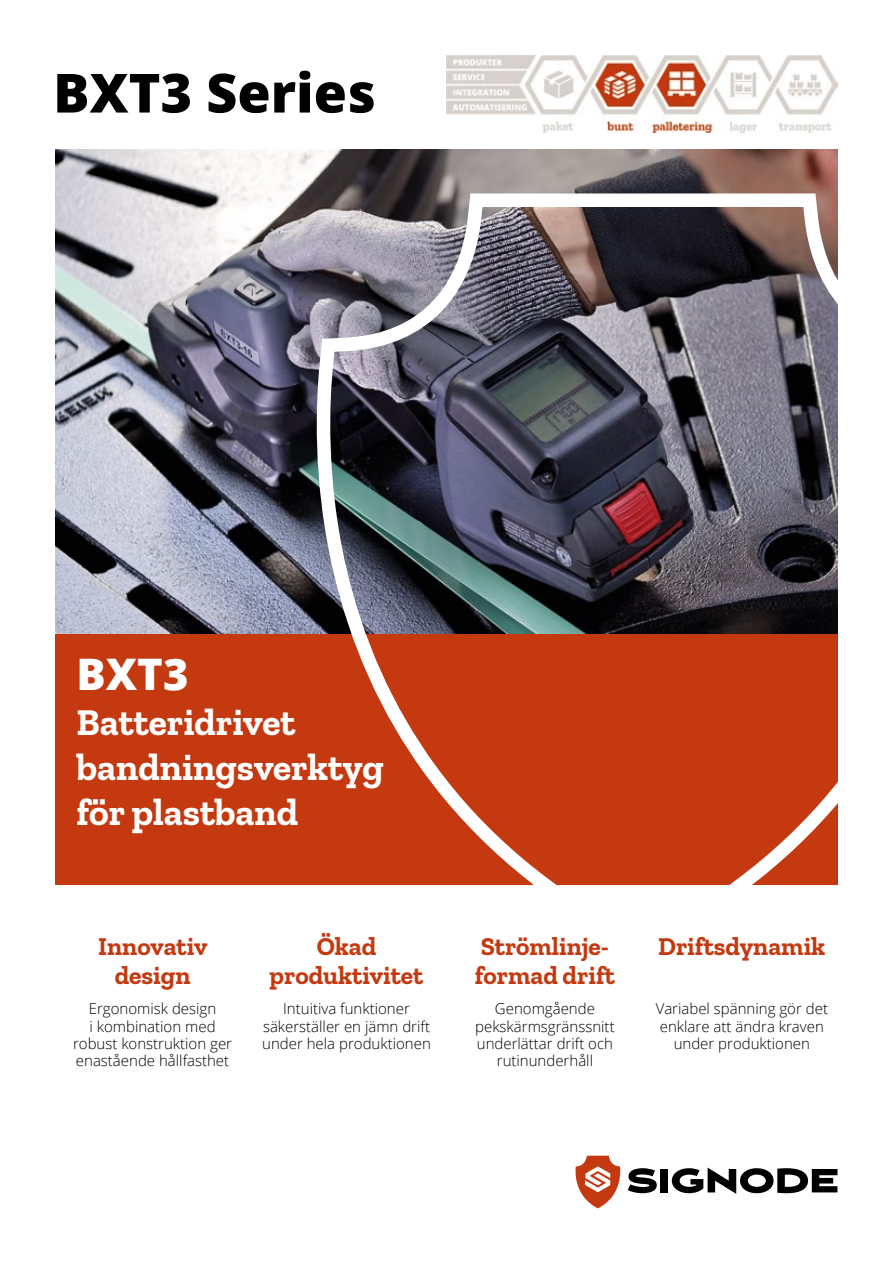
<style>
.page{position:relative;width:893px;height:1263px;background:#fff}
.page>*{position:absolute;margin:0;border:0;box-sizing:border-box;transform-origin:0 0}
.t1{font:800 54px "Open Sans";color:#000}
.t2{font:800 43.5px "Open Sans";color:#fff}
.t3{font:700 37.5px/45px "Zilla Slab";color:#fff}
.t4{font:700 25.5px/28.5px "Zilla Slab";color:#c4390f;text-align:center}
.t5{font:300 15px/17.2px "Open Sans";color:#000;text-align:center}
</style>
<div class="page">
<div style="left:55px;top:633px;width:783px;height:251px;background:#c4390f"></div>
<img style="left:55px;top:150px;width:783px;height:484px">
<svg style="left:303px;top:185px;width:535px;height:700px"></svg>
<svg style="left:575px;top:1156px;width:45px;height:52px"></svg>
<svg style="left:628px;top:1168px;width:29px;height:25px"></svg>
<div style="left:661px;top:1169px;width:7px;height:23px;background:#000"></div>
<svg style="left:672px;top:1167px;width:165px;height:27px"></svg>
<img style="left:446px;top:56px;width:392px;height:77px">
<h1 class="t1" style="left:53px;top:52px;width:324px">BXT3 Series</h1>
<h2 class="t2" style="left:77px;top:641px;width:113px">BXT3</h2>
<h3 class="t3" style="left:77px;top:700px;width:309px">Batteridrivet bandningsverktyg för plastband</h3>
<h3 class="t4" style="left:98px;top:932px;width:111px">Innovativ design</h3>
<h3 class="t4" style="left:270px;top:932px;width:155px">Ökad produktivitet</h3>
<h3 class="t4" style="left:475px;top:932px;width:142px;text-align:left">Strömlinje&shy;formad drift</h3>
<h3 class="t4" style="left:658px;top:932px;width:169px">Driftsdynamik</h3>
<p class="t5" style="left:73px;top:1000px;width:161px">Ergonomisk design<br>i kombination med robust konstruktion ger enastående hållfasthet</p>
<p class="t5" style="left:262px;top:1000px;width:170px">Intuitiva funktioner säkerställer en jämn drift under hela produktionen</p>
<p class="t5" style="left:475px;top:1000px;width:141px">Genomgående pekskärmsgränssnitt underlättar drift och rutinunderhåll</p>
<p class="t5" style="left:656px;top:1000px;width:174px">Variabel spänning gör det enklare att ändra kraven under produktionen</p>
</div>
